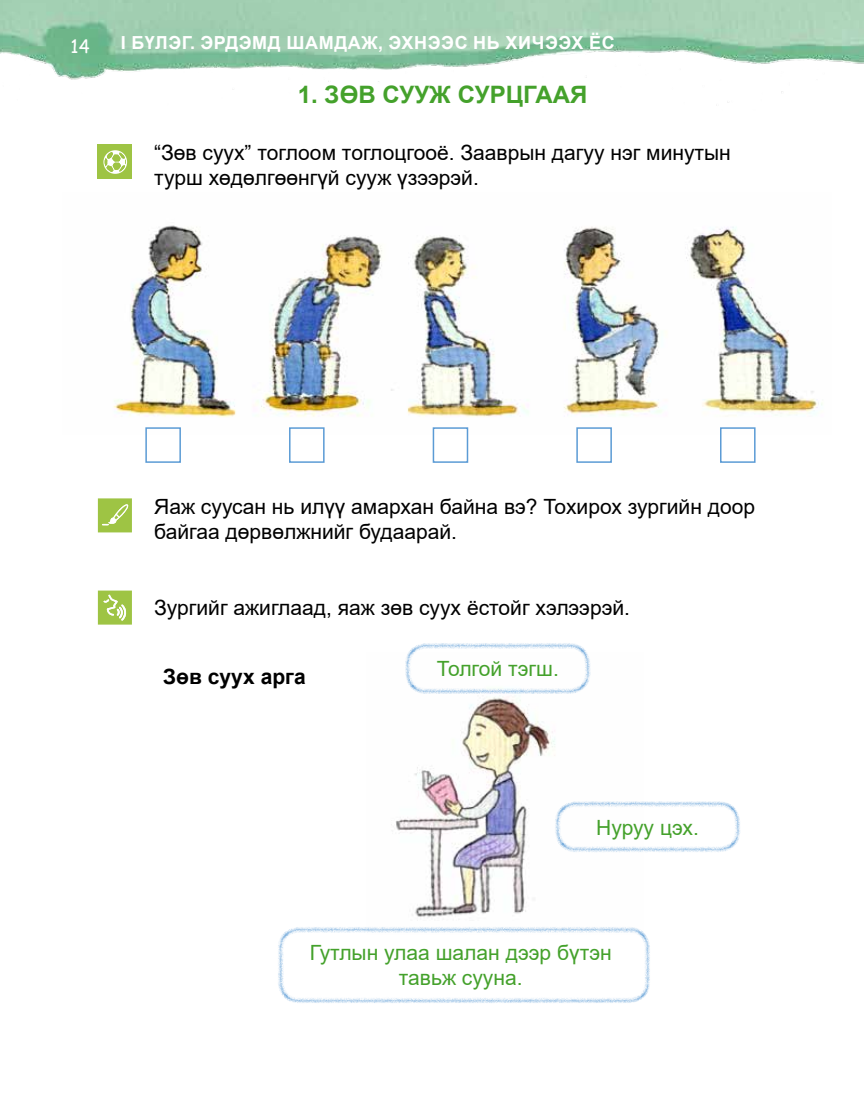
<style>
.page{position:relative;width:864px;height:1106px;background:#fff}
.page>*{position:absolute;margin:0;border:0;box-sizing:border-box;transform-origin:0 0}
.t1{font:700 24px "Arial";color:#44a12b}
.t2{font:21px/25.2px "Arial";color:#000}
.t3{font:21px/25.2px "Arial";color:#44a12b;text-align:center}
.t4{font:700 21px "Arial";color:#000}
.t5{font:700 18px "Arial";letter-spacing:.035em;color:#fff}
.t6{font:18px "Mogul Comic Sans";color:#fff}
</style>
<div class="page">
<img style="left:0;top:0;width:863px;height:103px">
<img style="left:113px;top:225px;width:710px;height:210px">
<img style="left:391px;top:652px;width:252px;height:282px">
<svg style="left:98px;top:498px;width:34px;height:34px"></svg>
<div style="left:98px;top:145px;width:34px;height:34px;background:#9ec444"></div>
<svg style="left:103px;top:150px;width:24px;height:24px"></svg>
<svg style="left:98px;top:590px;width:34px;height:34px"></svg>
<div style="left:405px;top:643px;width:185px;height:51px;border:6px solid #5b9bd5;border-radius:18px"></div>
<div style="left:554px;top:801px;width:186px;height:51px;border:6px solid #5b9bd5;border-radius:18px"></div>
<div style="left:277px;top:926px;width:373px;height:77px;border:6px solid #5b9bd5;border-radius:18px"></div>
<div style="left:145px;top:427px;width:36px;height:36px;border:2px solid #5b9bd5"></div>
<div style="left:289px;top:427px;width:35px;height:36px;border:2px solid #5b9bd5"></div>
<div style="left:432px;top:427px;width:36px;height:36px;border:2px solid #5b9bd5"></div>
<div style="left:576px;top:427px;width:35px;height:36px;border:2px solid #5b9bd5"></div>
<div style="left:719px;top:427px;width:36px;height:36px;border:2px solid #5b9bd5"></div>
<p class="t6" style="left:71px;top:34px;width:21px">14</p>
<p class="t5" style="left:121px;top:30px;width:48px">I БҮЛЭГ</p>
<p class="t5" style="left:190px;top:30px;width:426px">. Эрдэмд шамдаж, эхнээс нь хичээх ёс</p>
<p class="t1" style="left:298px;top:77px;width:289px">1. ЗӨВ СУУЖ СУРЦГААЯ</p>
<p class="t2" style="left:154px;top:140px;width:578px">“Зөв суух” тоглоом тоглоцгооё. Зааврын дагуу нэг минутын турш хөдөлгөөнгүй сууж үзээрэй.</p>
<p class="t2" style="left:154px;top:493px;width:602px">Яаж суусан нь илүү амархан байна вэ? Тохирох зургийн доор байгаа дөрвөлжнийг будаарай.</p>
<p class="t2" style="left:154px;top:595px;width:477px">Зургийг ажиглаад, яаж зөв суух ёстойг хэлээрэй.</p>
<p class="t4" style="left:163px;top:661px;width:144px">Зөв суух арга</p>
<p class="t3" style="left:437px;top:656px;width:123px">Толгой тэгш.</p>
<p class="t3" style="left:596px;top:814px;width:104px">Нуруу цэх.</p>
<p class="t3" style="left:309px;top:939px;width:303px">Гутлын улаа шалан дээр бүтэн тавьж сууна.</p>
</div>
